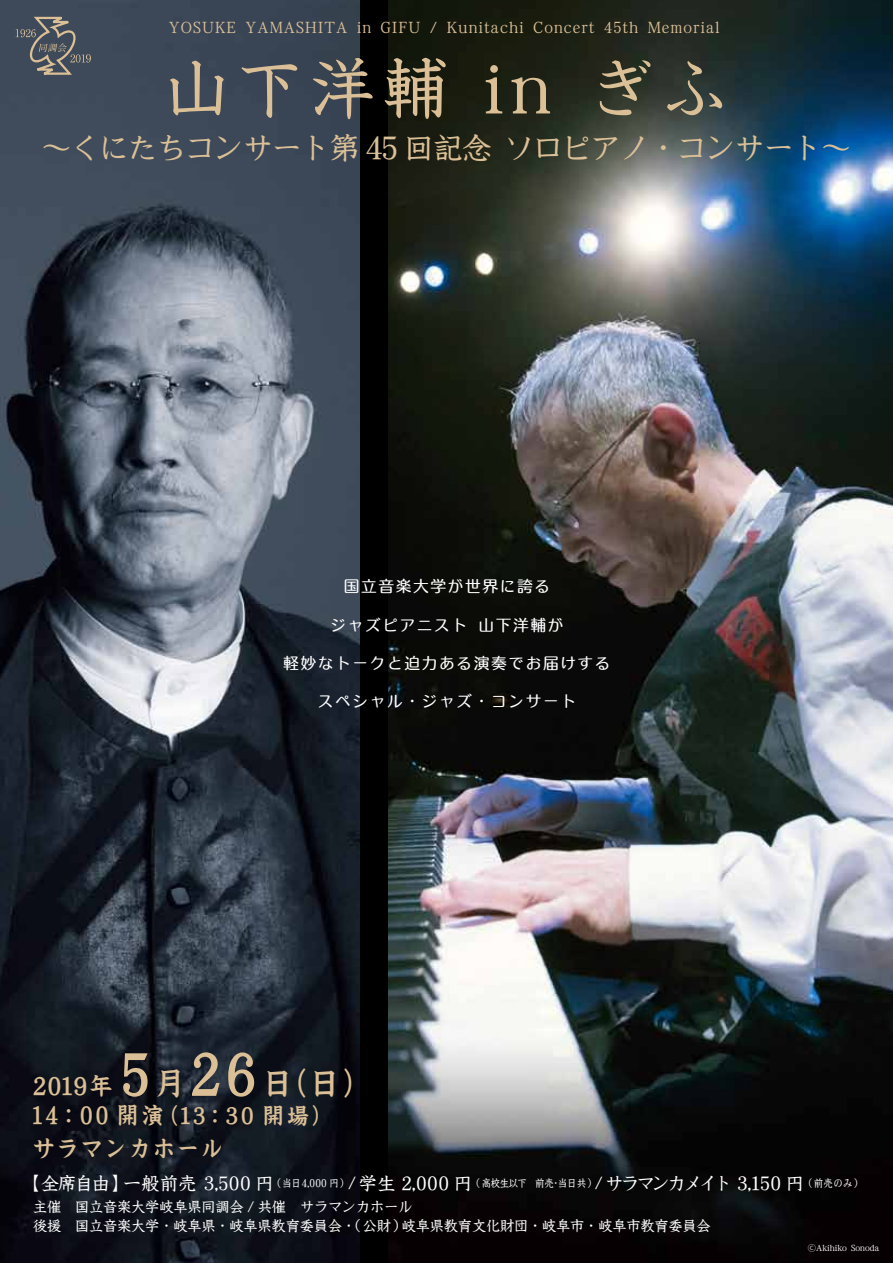
<style>
.page{position:relative;width:893px;height:1263px;background:#fff}
.page>*{position:absolute;margin:0;border:0;box-sizing:border-box;transform-origin:0 0}
.t1{font:65.85px "Sb Takanawa M";letter-spacing:.1em;color:#dbc097}
.t2{font:31.5px "Sb Takanawa B";color:#dbc097;scale:.95 1}
.t3{font:30px "Sb Takanawa M";letter-spacing:-.04em;color:#dbc097}
.t4{font:24px "Sb Takanawa B";letter-spacing:.025em;color:#dbc097}
.t5{font:23.7px "Sb Takanawa B";letter-spacing:.065em;color:#dbc097;scale:.95 1}
.t6{font:22.5px "Sb Takanawa B";color:#dbc097}
.t7{font:18px "Sb Takanawa M";letter-spacing:-.015em;color:#fff}
.t8{font:15.75px "Seibi Ai B";letter-spacing:.1em;color:#fff}
.t9{font:15px "Sb Takanawa L";letter-spacing:.065em;color:#dbc097}
.t10{font:14.25px/19.5px "Sb Takanawa M";letter-spacing:-.015em;color:#fff}
.t11{font:8.25px "Sb Takanawa L";color:#fff}
.s1{font-size:56.7px}
.s2{font-size:23.7px}
.s3{font-size:16.5px}
.s4{font-family:"Koz Go Pro"}
</style>
<div class="page">
<img style="left:387px;top:0;width:506px;height:1263px">
<img style="left:0;top:0;width:360px;height:1263px">
<div style="left:360px;top:0;width:27px;height:1263px;background:#000"></div>
<svg style="left:16px;top:16px;width:75px;height:60px;background:#595e64"></svg>
<p class="t9" style="left:169px;top:20px;width:552px">YOSUKE YAMASHITA in GIFU / Kunitachi Concert 45th Memorial</p>
<h1 class="t1" style="left:165px;top:55px;width:564px">山下洋輔 in ぎふ</h1>
<h3 class="t3" style="left:41px;top:132px;width:811px">〜くにたちコンサート第 45 回記念 ソロピアノ・コンサート〜</h3>
<p class="t8" style="left:344px;top:578px;width:208px">国立音楽大学が世界に誇る</p>
<p class="t8" style="left:330px;top:617px;width:235px">ジャズピアニスト 山下洋輔が</p>
<p class="t8" style="left:283px;top:655px;width:329px">軽妙なトークと迫力ある演奏でお届けする</p>
<p class="t8" style="left:318px;top:693px;width:260px">スペシャル・ジャズ・コンサート</p>
<h2 class="t2" style="left:120px;top:1068px;width:268px"><span class="s1">5</span>月<span class="s1">26</span>日（日）</h2>
<h3 class="t6" style="left:33px;top:1104px;width:303px"><span class="s2">14：00 開演</span>（13：30 開場）</h3>
<h3 class="t5" style="left:33px;top:1136px;width:202px">サラマンカホール</h3>
<h3 class="t4" style="left:33px;top:1074px;width:82px">2019年</h3>
<p class="t7" style="left:24px;top:1174px;width:840px">【全席自由】一般前売 3,500 円<sup>（当日4,000</sup> <sup>円）</sup><span class="s3">/</span>学生 2,000 円<sup>（高校生以下</sup> <sup>前売・当日共）</sup><span class="s3">/</span>サラマンカメイト 3,150 円<sup>（前売のみ）</sup></p>
<p class="t10" style="left:33px;top:1196px;width:679px">主催　国立音楽大学岐阜県同調会 / 共催　サラマンカホール<br>後援　国立音楽大学・岐阜県・岐阜県教育委員会・（公財）岐阜県教育文化財団・岐阜市・岐阜市教育委員会</p>
<p class="t11" style="left:808px;top:1244px;width:73px"><span class="s4">Ⓒ</span>Akihiko Sonoda</p>
</div>
